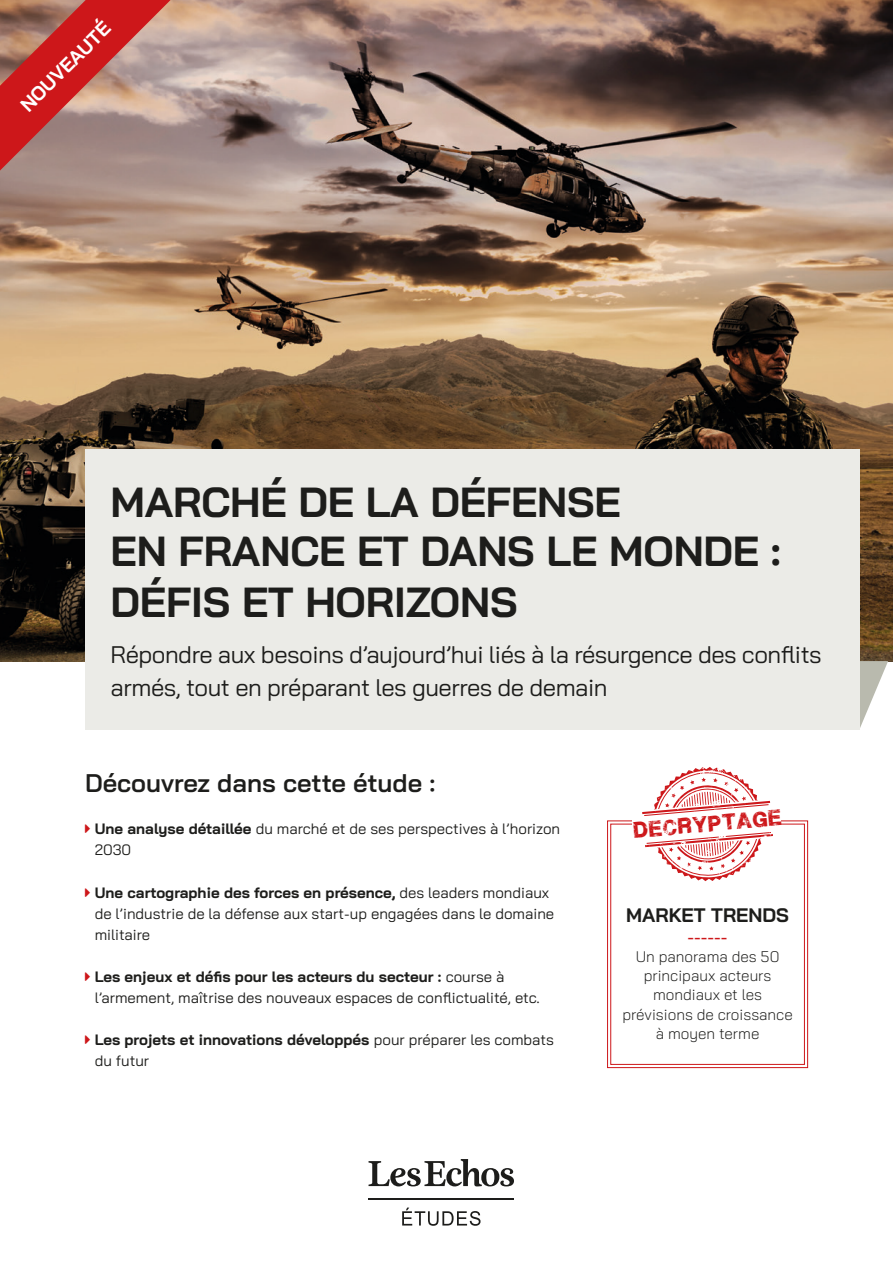
<style>
.page{position:relative;width:893px;height:1263px;background:#fff}
.page>*{position:absolute;margin:0;border:0;box-sizing:border-box;transform-origin:0 0}
.t1{font:700 42px/50.2px "Bai Jamjuree";letter-spacing:-.005em;color:#1d1d1b}
.t2{font:600 25.5px "Bai Jamjuree";color:#1d1d1b}
.t3{font:24px/33px "Bai Jamjuree";letter-spacing:-.02em;color:#1d1d1b}
.t4{font:700 19.5px "Bai Jamjuree";color:#1d1d1b}
.t5{font:700 19.5px "Bai Jamjuree";color:#fff}
.t6{font:18px "Plane Crash";color:#cd171a}
.t7{font:500 17.25px "Bai Jamjuree";color:#cd171a}
.t8{font:300 15.3px/19.2px "Bai Jamjuree";color:#1d1d1b;text-align:center}
.t9{font:15px/21px "Bai Jamjuree";color:#1d1d1b}
.t10{font:700 15px/21px "Bai Jamjuree";color:#1d1d1b}
.s1{font-weight:700}
.s2{font-weight:400}
</style>
<div class="page">
<img style="left:0;top:0;width:893px;height:661px">
<hr style="left:369px;top:1198px;width:145px;height:2px;background:#1d1d1b">
<svg style="left:368px;top:1159px;width:146px;height:27px"></svg>
<svg style="left:402px;top:1207px;width:78px;height:19px"></svg>
<svg style="left:859px;top:661px;width:29px;height:68px"></svg>
<div style="left:85px;top:449px;width:774px;height:280px;background:#ebebe7"></div>
<svg style="left:607px;top:820px;width:201px;height:248px"></svg>
<div style="left:610px;top:824px;width:195px;height:241px;border:1px solid #cd171a"></div>
<div style="left:632px;top:818px;width:149px;height:8px;background:#fff"></div>
<svg style="left:642px;top:767px;width:131px;height:114px"></svg>
<svg style="left:0;top:0;width:171px;height:171px;background:#b8635d"></svg>
<h3 class="t5" style="left:16px;top:100px;width:120px;rotate:-45deg">NOUVEAUTÉ</h3>
<h1 class="t1" style="left:111px;top:477px;width:672px">MARCHÉ DE LA DÉFENSE<br>EN FRANCE ET DANS LE MONDE :<br>DÉFIS ET HORIZONS</h1>
<h3 class="t3" style="left:111px;top:638px;width:713px">Répondre aux besoins d’aujourd’hui liés à la résurgence des conflits armés, tout en préparant les guerres de demain</h3>
<h2 class="t2" style="left:85px;top:769px;width:352px">Découvrez dans cette étude :</h2>
<p class="t9" style="left:95px;top:818px;width:467px"><span class="s1">Une analyse détaillée</span> du marché et de ses perspectives à l’horizon<br>2030</p>
<p class="t9" style="left:95px;top:882px;width:461px"><span class="s1">Une cartographie des forces en présence,</span> des leaders mondiaux de l’industrie de la défense aux start-up engagées dans le domaine militaire</p>
<p class="t9" style="left:95px;top:966px;width:447px"><span class="s1">Les enjeux et défis pour les acteurs du secteur :</span> course à l’armement, maîtrise des nouveaux espaces de conflictualité, etc.</p>
<p class="t10" style="left:95px;top:1029px;width:461px">Les projets et innovations développés <span class="s2">pour préparer les combats du futur</span></p>
<p class="t6" style="left:633px;top:822px;width:150px;rotate:-5deg">decryptage</p>
<h3 class="t4" style="left:626px;top:904px;width:164px">MARKET TRENDS</h3>
<p class="t7" style="left:688px;top:927px;width:41px">------</p>
<p class="t8" style="left:622px;top:947px;width:172px">Un panorama des 50 principaux acteurs mondiaux et les prévisions de croissance à moyen terme</p>
</div>
